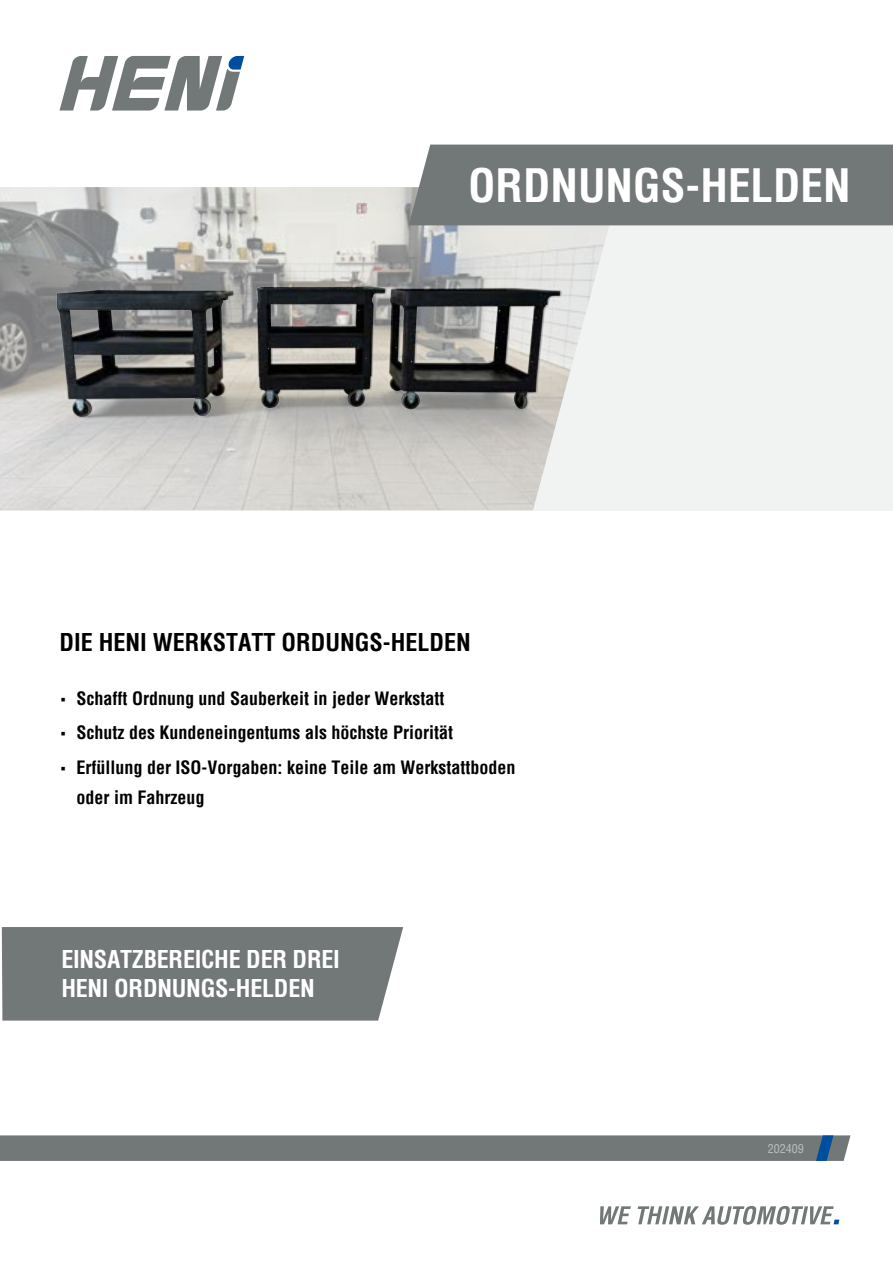
<style>
.page{position:relative;width:893px;height:1263px;background:#fff}
.page>*{position:absolute;margin:0;border:0;box-sizing:border-box;transform-origin:0 0}
.t1{font:700 condensed 45px "Helvetica";color:#fff}
.t2{font:700 condensed 24px/28.8px "Helvetica";letter-spacing:-.01em;color:#fff}
.t3{font:700 condensed 24px "Helvetica";color:#000}
.t4{font:700 condensed 18px/30px "Helvetica";color:#000}
.t5{font:condensed 12px "Helvetica";color:#babebe}
.s1{font-family:"The Sans C4 s";font-weight:300;font-stretch:normal}
</style>
<div class="page">
<svg style="left:60px;top:56px;width:184px;height:55px"></svg>
<div style="left:0;top:187px;width:893px;height:323px;background:#f1f2f2"></div>
<svg style="left:600px;top:1206px;width:239px;height:19px"></svg>
<img style="left:0;top:187px;width:619px;height:323px">
<img style="left:257px;top:286px;width:290px;height:124px">
<svg style="left:0;top:187px;width:1px;height:38px"></svg>
<div style="left:409px;top:145px;width:484px;height:80px;background:#727777"></div>
<div style="left:2px;top:927px;width:401px;height:93px;background:#727777"></div>
<div style="left:0;top:1135px;width:850px;height:26px;background:#727777"></div>
<h1 class="t1" style="left:468px;top:156px;width:384px">ORDNUNGS-HELDEN</h1>
<h2 class="t3" style="left:60px;top:626px;width:413px">DIE HENI WERKSTATT ORDUNGS-HELDEN</h2>
<p class="t4" style="left:60px;top:683px;width:387px"><span class="s1">▪</span> Schafft Ordnung und Sauberkeit in jeder Werkstatt</p>
<p class="t4" style="left:60px;top:717px;width:395px"><span class="s1">▪</span> Schutz des Kundeneingentums als höchste Priorität</p>
<p class="t4" style="left:77px;top:751px;width:441px;text-indent:-17px"><span class="s1">▪</span> Erfüllung der ISO-Vorgaben: keine Teile am Werkstattboden oder im Fahrzeug</p>
<h2 class="t2" style="left:61px;top:945px;width:280px">EINSATZBEREICHE DER DREI<br>HENI ORDNUNGS-HELDEN</h2>
<p class="t5" style="left:768px;top:1140px;width:37px">202409</p>
</div>
